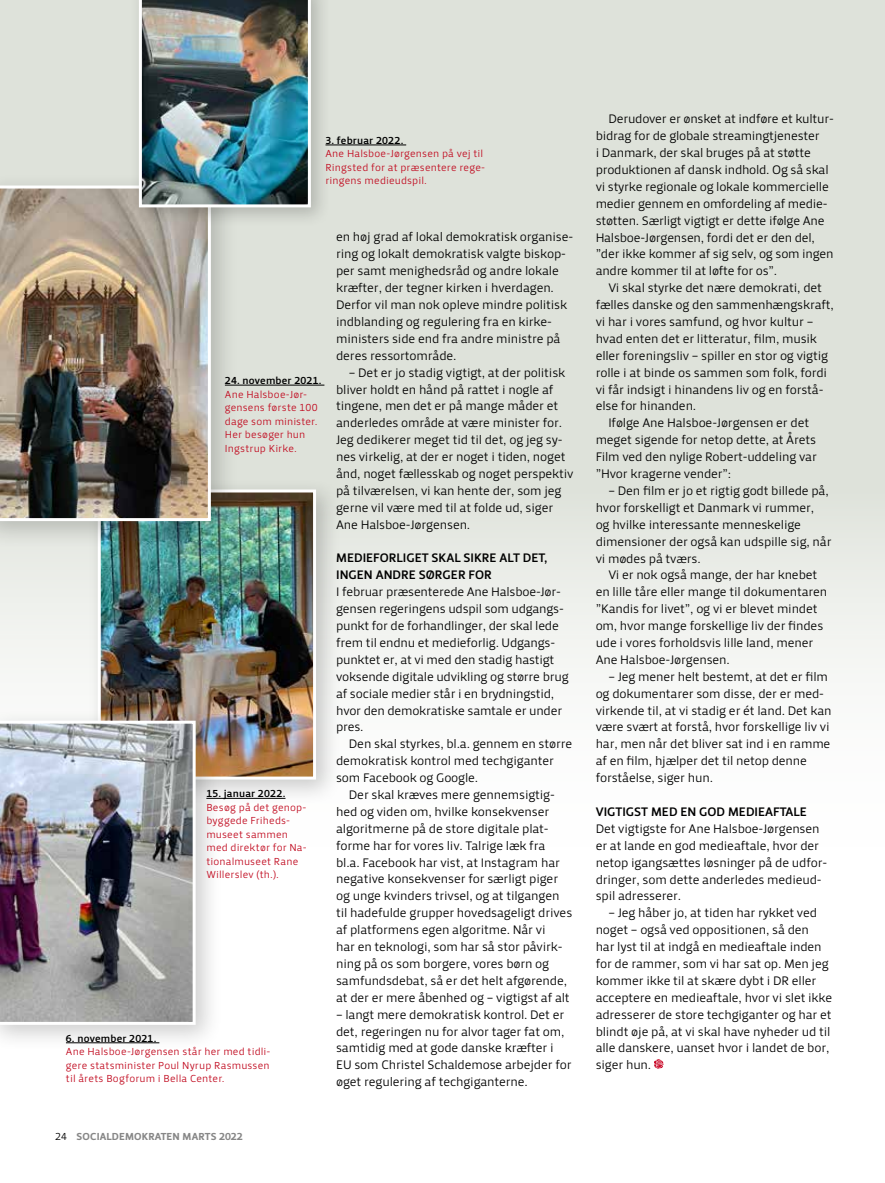
<style>
.page{position:relative;width:885px;height:1183px;background:#fff}
.page>*{position:absolute;margin:0;border:0;box-sizing:border-box;transform-origin:0 0}
.t1{font:12.75px/17px "Priva Pro One";letter-spacing:-.015em;color:#000}
.t2{font:12.75px/17px "Priva Pro Three";color:#000}
.t3{font:10.5px/13.5px "Priva Pro One";letter-spacing:.015em;color:#c10b20}
.t4{font:10.5px "Priva Pro Three";letter-spacing:.015em;color:#000}
.t5{font:10.5px "Priva Pro Four";letter-spacing:.015em;color:#878787}
.s1{font-family:"Priva Pro One";color:#000}
</style>
<div class="page">
<div style="left:0;top:0;width:884px;height:872px;background:linear-gradient(to bottom,#d4d9cf,#fbfbfa)"></div>
<svg style="left:654px;top:1059px;width:10px;height:9px"></svg>
<div style="left:86px;top:477px;width:256px;height:328px;background:#000;opacity:.2"></div>
<img style="left:102px;top:493px;width:210px;height:282px">
<div style="left:98px;top:489px;width:218px;height:290px;border:3px solid #fff"></div>
<div style="left:0;top:707px;width:223px;height:345px;background:#000;opacity:.2"></div>
<img style="left:0;top:720px;width:196px;height:304px">
<div style="left:0;top:172px;width:240px;height:378px;background:#000;opacity:.2"></div>
<img style="left:0;top:185px;width:211px;height:336px">
<div style="left:129px;top:0;width:202px;height:228px;background:#000;opacity:.2"></div>
<img style="left:139px;top:0;width:172px;height:207px">
<hr style="left:325px;top:145px;width:81px;height:1px;background:#000">
<hr style="left:225px;top:385px;width:99px;height:1px;background:#000">
<hr style="left:206px;top:797px;width:79px;height:1px;background:#000">
<hr style="left:66px;top:1042px;width:93px;height:1px;background:#000">
<p class="t4" style="left:325px;top:134px;width:79px">3. februar 2022.</p>
<p class="t3" style="left:325px;top:147px;width:161px">Ane Halsboe-Jørgensen på vej til<br>Ringsted for at præsentere rege&shy;ringens medieudspil.</p>
<p class="t4" style="left:225px;top:374px;width:98px">24. november 2021.</p>
<p class="t3" style="left:225px;top:387px;width:94px">Ane Halsboe-Jør&shy;gensens første 100 dage som minister.<br>Her besøger hun<br>Ingstrup Kirke.</p>
<p class="t4" style="left:206px;top:786px;width:81px">15. januar 2022.</p>
<p class="t3" style="left:206px;top:800px;width:102px">Besøg på det genop&shy;byggede Friheds&shy;museet sammen med direktør for Na&shy;tionalmuseet Rane<br>Willerslev (th.).</p>
<p class="t4" style="left:66px;top:1031px;width:92px">6. november 2021.</p>
<p class="t3" style="left:66px;top:1044px;width:206px;text-align:justify">Ane Halsboe-Jørgensen står her med tidli&shy;gere statsminister Poul Nyrup Rasmussen til årets Bogforum i Bella Center.</p>
<p class="t1" style="left:336px;top:229px;width:238px">en høj grad af lokal demokratisk organise&shy;ring og lokalt demokratisk valgte biskop&shy;per samt menighedsråd og andre lokale kræfter, der tegner kirken i hverdagen.<br>Derfor vil man nok opleve mindre politisk indblanding og regulering fra en kirke&shy;ministers side end fra andre ministre på deres ressortområde.</p>
<p class="t1" style="left:336px;top:364px;width:239px;text-indent:13px">– Det er jo stadig vigtigt, at der politisk bliver holdt en hånd på rattet i nogle af tingene, men det er på mange måder et anderledes område at være minister for.<br>Jeg dedikerer meget tid til det, og jeg sy&shy;nes virkelig, at der er noget i tiden, noget ånd, noget fællesskab og noget perspektiv på tilværelsen, vi kan hente der, som jeg gerne vil være med til at folde ud, siger Ane Halsboe-Jørgensen.</p>
<p class="t2" style="left:336px;top:549px;width:213px">MEDIEFORLIGET SKAL SIKRE ALT DET,<br>INGEN ANDRE SØRGER FOR</p>
<p class="t1" style="left:336px;top:583px;width:234px">I februar præsenterede Ane Halsboe-Jør&shy;gensen regeringens udspil som udgangs&shy;punkt for de forhandlinger, der skal lede frem til endnu et medieforlig. Udgangs&shy;punktet er, at vi med den stadig hastigt voksende digitale udvikling og større brug af sociale medier står i en brydningstid, hvor den demokratiske samtale er under pres.</p>
<p class="t1" style="left:336px;top:735px;width:238px;text-indent:13px">Den skal styrkes, bl.a. gennem en større demokratisk kontrol med techgiganter som Facebook og Google.</p>
<p class="t1" style="left:336px;top:786px;width:238px;text-indent:13px">Der skal kræves mere gennemsigtig&shy;hed og viden om, hvilke konsekvenser algoritmerne på de store digitale plat&shy;forme har for vores liv. Talrige læk fra<br>bl.a. Facebook har vist, at Instagram har negative konsekvenser for særligt piger og unge kvinders trivsel, og at tilgangen til hadefulde grupper hovedsageligt drives af platformens egen algoritme. Når vi<br>har en teknologi, som har så stor påvirk&shy;ning på os som borgere, vores børn og samfundsdebat, så er det helt afgørende, at der er mere åbenhed og – vigtigst af alt</p>
<p class="t1" style="left:336px;top:1005px;width:237px">– langt mere demokratisk kontrol. Det er det, regeringen nu for alvor tager fat om, samtidig med at gode danske kræfter i EU som Christel Schaldemose arbejder for øget regulering af techgiganterne.</p>
<p class="t5" style="left:55px;top:1129px;width:189px"><span class="s1">24</span> SOCIALDEMOKRATEN MARTS 2022</p>
<p class="t1" style="left:595px;top:111px;width:239px;text-indent:13px">Derudover er ønsket at indføre et kultur&shy;bidrag for de globale streamingtjenester<br>i Danmark, der skal bruges på at støtte produktionen af dansk indhold. Og så skal vi styrke regionale og lokale kommercielle medier gennem en omfordeling af medie&shy;støtten. Særligt vigtigt er dette ifølge Ane Halsboe-Jørgensen, fordi det er den del, ”der ikke kommer af sig selv, og som ingen andre kommer til at løfte for os”.</p>
<p class="t1" style="left:608px;top:279px;width:215px">Vi skal styrke det nære demokrati, det</p>
<p class="t1" style="left:595px;top:296px;width:240px">fælles danske og den sammenhængskraft,</p>
<p class="t1" style="left:595px;top:313px;width:219px">vi har i vores samfund, og hvor kultur –</p>
<p class="t1" style="left:595px;top:330px;width:223px">hvad enten det er litteratur, film, musik</p>
<p class="t1" style="left:595px;top:347px;width:234px">eller foreningsliv – spiller en stor og vigtig</p>
<p class="t1" style="left:595px;top:364px;width:233px">rolle i at binde os sammen som folk, fordi</p>
<p class="t1" style="left:595px;top:381px;width:229px">vi får indsigt i hinandens liv og en forstå-</p>
<p class="t1" style="left:595px;top:397px;width:102px">else for hinanden.</p>
<p class="t1" style="left:608px;top:414px;width:202px">Ifølge Ane Halsboe-Jørgensen er det</p>
<p class="t1" style="left:595px;top:431px;width:222px">meget sigende for netop dette, at Årets</p>
<p class="t1" style="left:595px;top:448px;width:223px">Film ved den nylige Robert-uddeling var</p>
<p class="t1" style="left:595px;top:465px;width:137px">”Hvor kragerne vender”:</p>
<p class="t1" style="left:595px;top:482px;width:237px;text-indent:13px">– Den film er jo et rigtig godt billede på, hvor forskelligt et Danmark vi rummer,<br>og hvilke interessante menneskelige dimensioner der også kan udspille sig, når vi mødes på tværs.</p>
<p class="t1" style="left:595px;top:566px;width:233px;text-indent:13px">Vi er nok også mange, der har knebet en lille tåre eller mange til dokumentaren ”Kandis for livet”, og vi er blevet mindet om, hvor mange forskellige liv der findes ude i vores forholdsvis lille land, mener Ane Halsboe-Jørgensen.</p>
<p class="t1" style="left:595px;top:668px;width:237px;text-indent:13px">– Jeg mener helt bestemt, at det er film og dokumentarer som disse, der er med&shy;virkende til, at vi stadig er ét land. Det kan være svært at forstå, hvor forskellige liv vi har, men når det bliver sat ind i en ramme af en film, hjælper det til netop denne forståelse, siger hun.</p>
<p class="t2" style="left:595px;top:803px;width:213px">VIGTIGST MED EN GOD MEDIEAFTALE</p>
<p class="t1" style="left:595px;top:819px;width:233px">Det vigtigste for Ane Halsboe-Jørgensen er at lande en god medieaftale, hvor der netop igangsættes løsninger på de udfor&shy;dringer, som dette anderledes medieud&shy;spil adresserer.</p>
<p class="t1" style="left:595px;top:904px;width:238px;text-indent:13px">– Jeg håber jo, at tiden har rykket ved noget – også ved oppositionen, så den<br>har lyst til at indgå en medieaftale inden for de rammer, som vi har sat op. Men jeg kommer ikke til at skære dybt i DR eller acceptere en medieaftale, hvor vi slet ikke adresserer de store techgiganter og har et blindt øje på, at vi skal have nyheder ud til alle danskere, uanset hvor i landet de bor, siger hun.</p>
</div>
